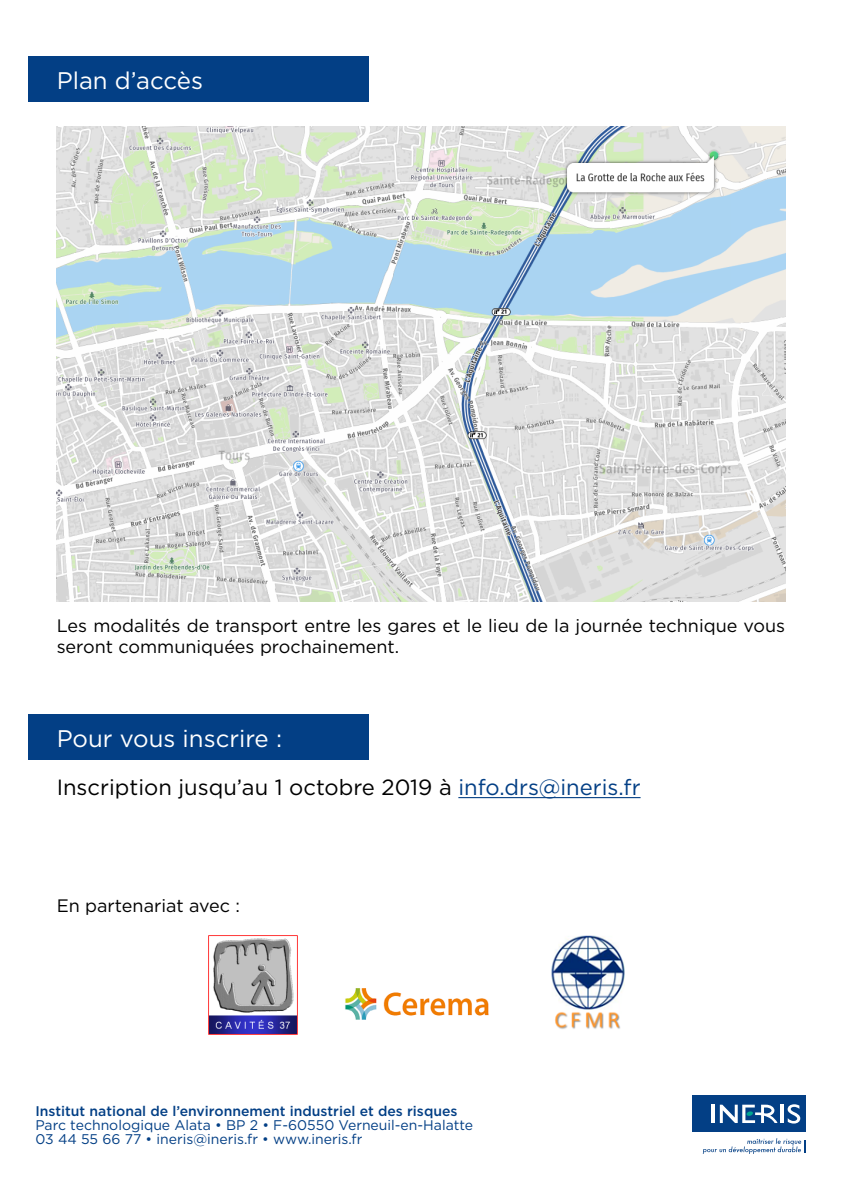
<style>
.page{position:relative;width:842px;height:1191px;background:#fff}
.page>*{position:absolute;margin:0;border:0;box-sizing:border-box;transform-origin:0 0}
.t1{font:24px "Gotham";color:#fff}
.t2{font:22px "Gotham";color:#000}
.t3{font:18px/21.6px "Gotham";color:#000}
.t4{font:14px/14px "Gotham";color:#033f85}
.t5{font:500 14px "Gotham";color:#033f85}
.s1{color:#033f85}
</style>
<div class="page">
<div style="left:28px;top:57px;width:341px;height:45px;background:#033f85"></div>
<div style="left:28px;top:714px;width:341px;height:45px;background:#033f85"></div>
<img style="left:57px;top:126px;width:728px;height:475px">
<div style="left:692px;top:1095px;width:113px;height:37px;background:#033f85"></div>
<hr style="left:712px;top:1104px;width:3px;height:19px;background:#fff">
<hr style="left:780px;top:1104px;width:3px;height:19px;background:#fff">
<svg style="left:788px;top:1104px;width:12px;height:19px"></svg>
<svg style="left:720px;top:1104px;width:57px;height:19px"></svg>
<svg style="left:703px;top:1138px;width:102px;height:16px"></svg>
<hr style="left:458px;top:797px;width:182px;height:1px;background:#033f85">
<img style="left:209px;top:935px;width:89px;height:99px">
<img style="left:345px;top:988px;width:144px;height:32px">
<img style="left:551px;top:935px;width:74px;height:94px">
<h1 class="t1" style="left:57px;top:65px;width:148px">Plan d’accès</h1>
<p class="t3" style="left:57px;top:614px;width:730px">Les modalités de transport entre les gares et le lieu de la journée technique vous seront communiquées prochainement.</p>
<h1 class="t1" style="left:57px;top:722px;width:227px">Pour vous inscrire :</h1>
<p class="t2" style="left:57px;top:773px;width:585px">Inscription jusqu’au 1 octobre 2019 à <span class="s1">info.drs@ineris.fr</span></p>
<p class="t3" style="left:57px;top:894px;width:185px">En partenariat avec :</p>
<p class="t5" style="left:35px;top:1102px;width:424px">Institut national de l’environnement industriel et des risques</p>
<p class="t4" style="left:35px;top:1118px;width:439px">Parc technologique Alata • BP 2 • F-60550 Verneuil-en-Halatte<br>03 44 55 66 77 • ineris@ineris.fr • www.ineris.fr</p>
</div>
